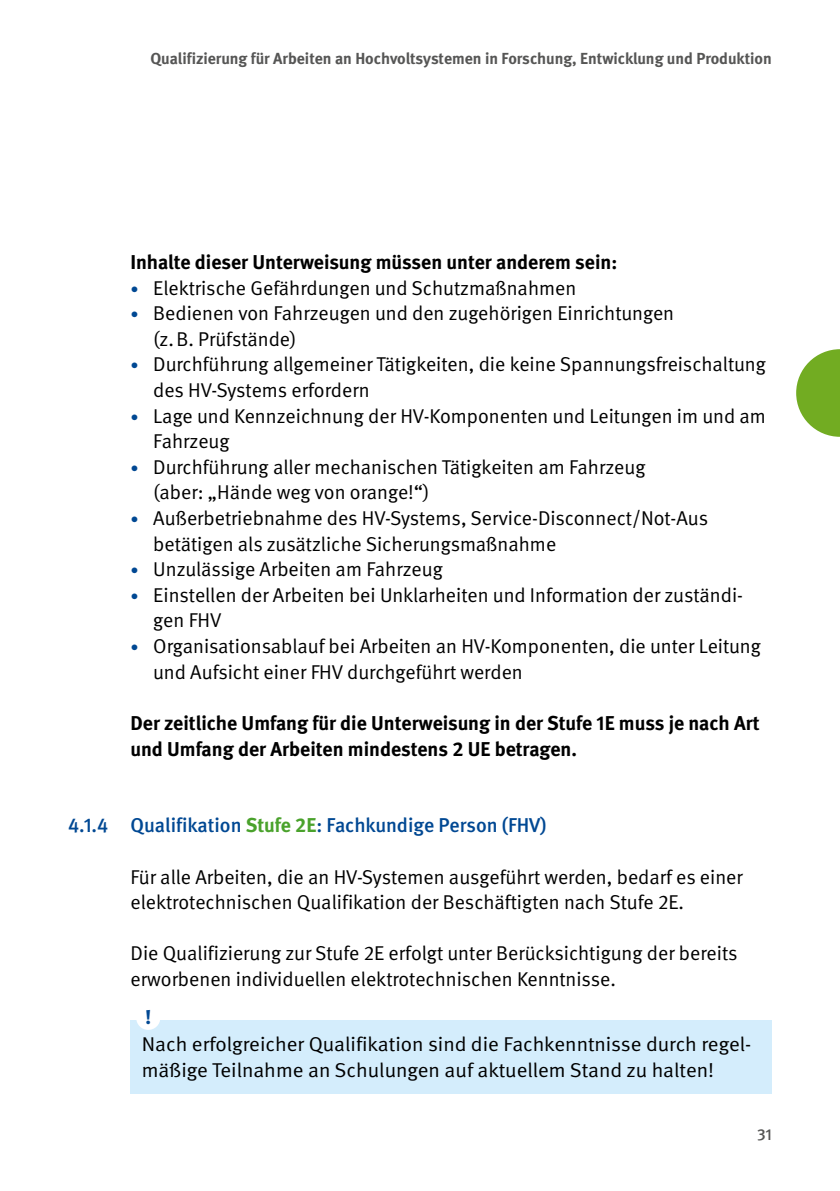
<style>
.page{position:relative;width:840px;height:1191px;background:#fff}
.page>*{position:absolute;margin:0;border:0;box-sizing:border-box;transform-origin:0 0}
.Fließtext_FT{font:20px/25.6px "DGUV Meta";color:#000}
.Fließtext_FT_Abstand_vor_bold{font:700 20px/25.6px "DGUV Meta";color:#000}
.Fließtext_STG_FT{font:20px/25.6px "DGUV Meta";color:#000;scale:1.05 1}
.Überschriften_H3{font:500 20px "DGUV Meta";color:#004893}
.t1{font:700 20px "DGUV Meta Serif";color:#004893}
.t2{font:700 16px "DGUV Meta";color:#565655}
.t3{font:500 16px "DGUV Meta";color:#565655}
.s1{font-size:16px;color:#004893}
.s2{font-weight:700;color:#4aa22c}
</style>
<div class="page">
<svg style="left:796px;top:349px;width:43px;height:88px"></svg>
<div style="left:130px;top:1020px;width:641px;height:73px;background:#d4edfc"></div>
<div style="left:136px;top:1005px;width:24px;height:25px;background:#fff;border-radius:50%"></div>
<p class="t2" style="left:150px;top:49px;width:622px">Qualifizierung für Arbeiten an Hochvoltsystemen in Forschung, Entwicklung und Produktion</p>
<p class="Fließtext_FT_Abstand_vor_bold" style="left:130px;top:250px;width:488px">Inhalte dieser Unterweisung müssen unter anderem sein:</p>
<p class="Fließtext_FT" style="left:130px;top:275px;width:447px"><span class="s1">•</span> Elektrische Gefährdungen und Schutzmaßnahmen</p>
<p class="Fließtext_FT" style="left:153px;top:301px;width:522px;text-indent:-23px"><span class="s1">•</span> Bedienen von Fahrzeugen und den zugehörigen Einrichtungen (z.B. Prüfstände)</p>
<p class="Fließtext_FT" style="left:153px;top:352px;width:613px;text-indent:-23px"><span class="s1">•</span> Durchführung allgemeiner Tätigkeiten, die keine Spannungsfreischaltung des HV-Systems erfordern</p>
<p class="Fließtext_FT" style="left:153px;top:403px;width:614px;text-indent:-23px"><span class="s1">•</span> Lage und Kennzeichnung der HV-Komponenten und Leitungen im und am<br>Fahrzeug</p>
<p class="Fließtext_FT" style="left:153px;top:454px;width:493px;text-indent:-23px"><span class="s1">•</span> Durchführung aller mechanischen Tätigkeiten am Fahrzeug (aber: „Hände weg von orange!“)</p>
<p class="Fließtext_FT" style="left:153px;top:506px;width:556px;text-indent:-23px"><span class="s1">•</span> Außerbetriebnahme des HV-Systems, Service-Disconnect/Not-Aus betätigen als zusätzliche Sicherungsmaßnahme</p>
<p class="Fließtext_FT" style="left:130px;top:557px;width:313px"><span class="s1">•</span> Unzulässige Arbeiten am Fahrzeug</p>
<p class="Fließtext_FT" style="left:153px;top:582px;width:591px;text-indent:-23px"><span class="s1">•</span> Einstellen der Arbeiten bei Unklarheiten und Information der zuständi&shy;gen FHV</p>
<p class="Fließtext_FT" style="left:153px;top:634px;width:608px;text-indent:-23px"><span class="s1">•</span> Organisationsablauf bei Arbeiten an HV-Komponenten, die unter Leitung und Aufsicht einer FHV durchgeführt werden</p>
<p class="Fließtext_FT_Abstand_vor_bold" style="left:130px;top:711px;width:630px">Der zeitliche Umfang für die Unterweisung in der Stufe 1E muss je nach Art und Umfang der Arbeiten mindestens 2 UE betragen.</p>
<h3 class="Überschriften_H3" style="left:68px;top:814px;width:479px">4.1.4 Qualifikation <span class="s2">Stufe 2E</span>: Fachkundige Person (FHV)</h3>
<p class="Fließtext_FT" style="left:130px;top:864px;width:613px">Für alle Arbeiten, die an HV-Systemen ausgeführt werden, bedarf es einer elektrotechnischen Qualifikation der Beschäftigten nach Stufe 2E.</p>
<p class="Fließtext_FT" style="left:130px;top:941px;width:608px">Die Qualifizierung zur Stufe 2E erfolgt unter Berücksichtigung der bereits erworbenen individuellen elektrotechnischen Kenntnisse.</p>
<p class="t1" style="left:145px;top:1004px;width:8px">!</p>
<p class="Fließtext_STG_FT" style="left:142px;top:1032px;width:581px">Nach erfolgreicher Qualifikation sind die Fachkenntnisse durch regel&shy;mäßige Teilnahme an Schulungen auf aktuellem Stand zu halten!</p>
<p class="t3" style="left:756px;top:1124px;width:16px">31</p>
</div>
